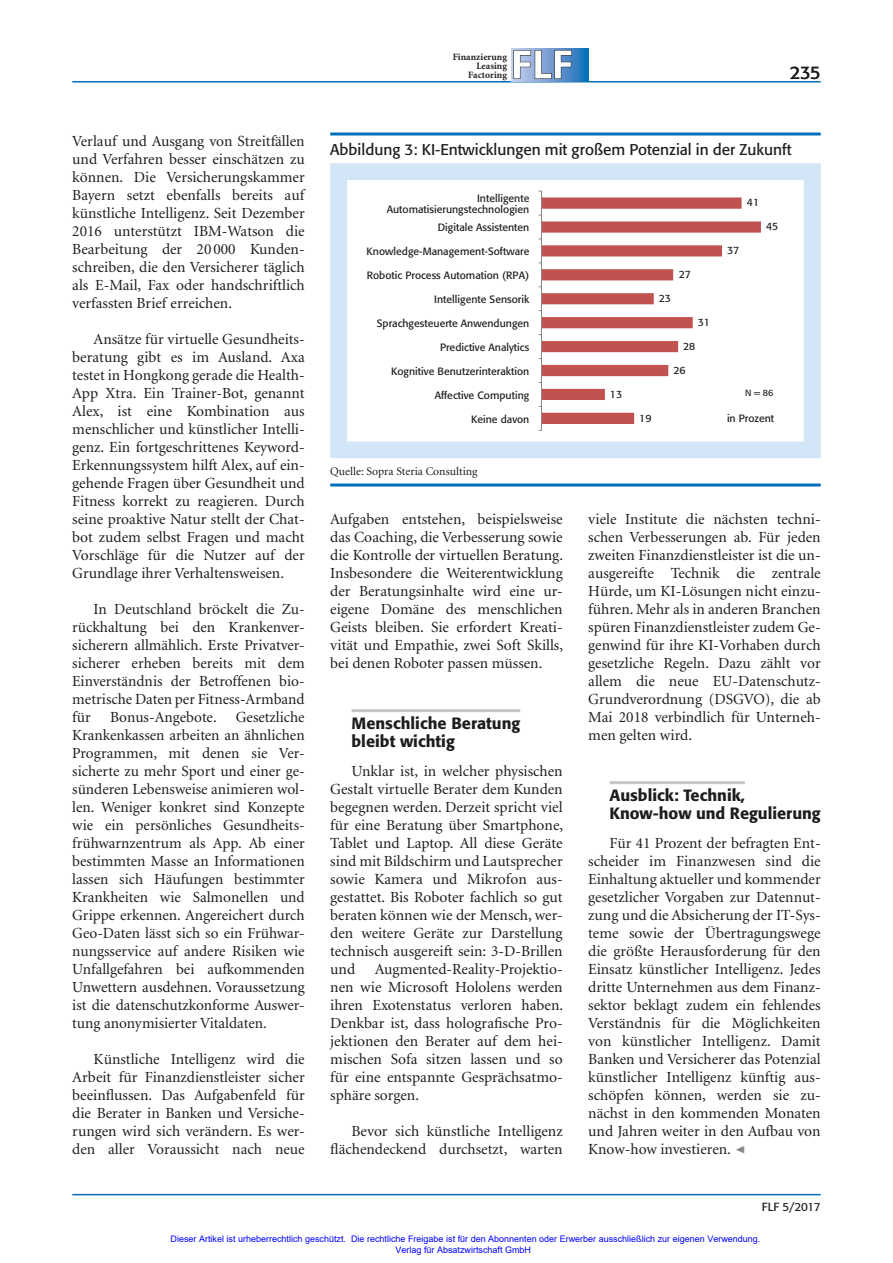
<style>
.page{position:relative;width:893px;height:1263px;background:#fff}
.page>*{position:absolute;margin:0;border:0;box-sizing:border-box;transform-origin:0 0}
.t1{font:18px "Formata";color:#1d1d1b}
.t2{font:500 16.2px/18px "Formata";color:#1d1d1b}
.t3{font:15.45px/18px "Minion";color:#1d1d1b;text-align:justify}
.t4{font:15.45px "Formata";color:#1d1d1b}
.t5{font:11.7px "Minion";color:#1d1d1b}
.t6{font:11.7px "Formata";letter-spacing:-.02em;color:#1d1d1b}
.t7{font:10.5px/10.9px "Formata";color:#1d1d1b;text-align:right}
.t8{font:700 9.6px/9px "Minion";letter-spacing:.005em;color:#1d1d1b;text-align:right}
.t9{font:9px/10.8px "Arial";color:#00f;text-align:center}
.t10{font:9px "Formata";color:#1d1d1b}
</style>
<div class="page">
<hr style="left:72px;top:1194px;width:749px;height:1px;background:#006fb7">
<hr style="left:72px;top:81px;width:749px;height:1px;background:#006fb7">
<hr style="left:352px;top:709px;width:168px;height:3px;background:#c7c7c6">
<hr style="left:609px;top:781px;width:136px;height:3px;background:#c7c7c6">
<hr style="left:330px;top:132px;width:491px;height:3px;background:#006fb7">
<hr style="left:330px;top:483px;width:491px;height:3px;background:#006fb7">
<svg style="left:542px;top:197px;width:219px;height:227px"></svg>
<hr style="left:541px;top:191px;width:1px;height:239px;background:#878787">
<div style="left:330px;top:163px;width:491px;height:295px;border:17px solid #d2e6f8"></div>
<svg style="left:511px;top:48px;width:77px;height:33px"></svg>
<svg style="left:513px;top:50px;width:59px;height:29px"></svg>
<p class="t3" style="left:72px;top:132px;width:234px">Verlauf und Ausgang von Streitfällen und Verfahren besser einschätzen zu können. Die Versicherungskammer Bayern setzt ebenfalls bereits auf künstliche Intelligenz. Seit Dezember 2016 unterstützt IBM-Watson die Bearbeitung der 20 000 Kunden&shy;schreiben, die den Versicherer täglich als E-Mail, Fax oder handschriftlich verfassten Brief erreichen.</p>
<p class="t3" style="left:72px;top:330px;width:234px;text-indent:21px">Ansätze für virtuelle Gesundheits&shy;beratung gibt es im Ausland. Axa testet in Hongkong gerade die Health-App Xtra. Ein Trainer-Bot, genannt Alex, ist eine Kombination aus menschlicher und künstlicher Intelli&shy;genz. Ein fortgeschrittenes Keyword-Erkennungssystem hilft Alex, auf ein&shy;gehende Fragen über Gesundheit und Fitness korrekt zu reagieren. Durch seine proaktive Natur stellt der Chat&shy;bot zudem selbst Fragen und macht Vorschläge für die Nutzer auf der Grundlage ihrer Verhaltensweisen.</p>
<p class="t3" style="left:72px;top:600px;width:234px;text-indent:21px">In Deutschland bröckelt die Zu&shy;rückhaltung bei den Krankenver&shy;sicherern allmählich. Erste Privatver&shy;sicherer erheben bereits mit dem Einverständnis der Betroffenen bio&shy;metrische Daten per Fitness-Armband für</p>
<p class="t3" style="left:72px;top:708px;width:234px;text-indent:38px">Bonus-Angebote. Gesetzliche Krankenkassen arbeiten an ähnlichen Programmen, mit denen sie Ver&shy;sicherte zu mehr Sport und einer ge&shy;sünderen Lebensweise animieren wol&shy;len. Weniger konkret sind Konzepte wie ein persönliches Gesundheits&shy;frühwarnzentrum als App. Ab einer bestimmten Masse an Informationen lassen sich Häufungen bestimmter Krankheiten wie Salmonellen und Grippe erkennen. Angereichert durch Geo-Daten lässt sich so ein Frühwar&shy;nungsservice auf andere Risiken wie Unfallgefahren bei aufkommenden Unwettern ausdehnen. Voraussetzung ist die datenschutzkonforme Auswer&shy;tung anonymisierter Vitaldaten.</p>
<p class="t3" style="left:72px;top:1050px;width:234px;text-indent:21px">Künstliche Intelligenz wird die Arbeit für Finanzdienstleister sicher beeinflussen. Das Aufgabenfeld für die Berater in Banken und Versiche&shy;rungen wird sich verändern. Es wer&shy;den aller Voraussicht nach neue</p>
<p class="t8" style="left:453px;top:53px;width:56px">Finanzierung<br>Leasing<br>Factoring</p>
<p class="t1" style="left:790px;top:61px;width:32px">235</p>
<p class="t4" style="left:330px;top:140px;width:463px">Abbildung 3: KI-Entwicklungen mit großem Potenzial in der Zukunft</p>
<p class="t7" style="left:387px;top:193px;width:144px">Intelligente<br>Automatisierungstechnologien</p>
<p class="t7" style="left:438px;top:222px;width:93px">Digitale Assistenten</p>
<p class="t7" style="left:366px;top:246px;width:164px">Knowledge-Management-Software</p>
<p class="t7" style="left:367px;top:270px;width:164px">Robotic Process Automation (RPA)</p>
<p class="t7" style="left:434px;top:294px;width:96px">Intelligente Sensorik</p>
<p class="t7" style="left:377px;top:318px;width:154px">Sprachgesteuerte Anwendungen</p>
<p class="t7" style="left:440px;top:342px;width:91px">Predictive Analytics</p>
<p class="t7" style="left:391px;top:366px;width:140px">Kognitive Benutzerinteraktion</p>
<p class="t7" style="left:435px;top:389px;width:96px">Affective Computing</p>
<p class="t7" style="left:471px;top:413px;width:60px">Keine davon</p>
<p class="t5" style="left:330px;top:465px;width:149px">Quelle: Sopra Steria Consulting</p>
<p class="t3" style="left:330px;top:510px;width:234px;text-align:left">Aufgaben entstehen, beispielsweise das Coaching, die Verbesserung sowie die Kontrolle der virtuellen Beratung.<br>Insbesondere die Weiterentwicklung der Beratungsinhalte wird eine ur&shy;eigene Domäne des menschlichen Geists bleiben. Sie erfordert Kreati&shy;vität und Empathie, zwei Soft Skills, bei denen Roboter passen müssen.</p>
<p class="t2" style="left:352px;top:714px;width:170px">Menschliche Beratung bleibt wichtig</p>
<p class="t3" style="left:330px;top:762px;width:234px;text-align:left;text-indent:21px">Unklar ist, in welcher physischen Gestalt virtuelle Berater dem Kunden begegnen werden. Derzeit spricht viel für eine Beratung über Smartphone, Tablet und Laptop. All diese Geräte sind mit Bildschirm und Lautsprecher sowie Kamera und Mikrofon aus&shy;gestattet. Bis Roboter fachlich so gut beraten können wie der Mensch, wer&shy;den weitere Geräte zur Darstellung technisch ausgereift sein: 3-D-Brillen und</p>
<p class="t3" style="left:330px;top:960px;width:234px;text-align:left;text-indent:45px">Augmented-Reality-Projektio&shy;nen wie Microsoft Hololens werden ihren Exotenstatus verloren haben.<br>Denkbar ist, dass holografische Pro&shy;jektionen den Berater auf dem hei&shy;mischen Sofa sitzen lassen und so für eine entspannte Gesprächsatmo&shy;sphäre sorgen.</p>
<p class="t3" style="left:330px;top:1122px;width:234px;text-align:right">Bevor sich künstliche Intelligenz flächendeckend durchsetzt, warten</p>
<p class="t7" style="left:610px;top:389px;width:14px">13</p>
<p class="t7" style="left:659px;top:293px;width:14px">23</p>
<p class="t7" style="left:679px;top:269px;width:14px">27</p>
<p class="t7" style="left:698px;top:317px;width:14px">31</p>
<p class="t7" style="left:683px;top:341px;width:14px">28</p>
<p class="t7" style="left:673px;top:365px;width:14px">26</p>
<p class="t7" style="left:639px;top:413px;width:14px">19</p>
<p class="t7" style="left:747px;top:197px;width:14px">41</p>
<p class="t7" style="left:727px;top:245px;width:14px">37</p>
<p class="t7" style="left:766px;top:221px;width:14px">45</p>
<p class="t10" style="left:745px;top:387px;width:30px">N = 86</p>
<p class="t7" style="left:727px;top:413px;width:49px">in Prozent</p>
<p class="t3" style="left:588px;top:510px;width:234px">viele Institute die nächsten techni&shy;schen Verbesserungen ab. Für jeden zweiten Finanzdienstleister ist die un&shy;ausgereifte Technik die zentrale Hürde, um KI-Lösungen nicht einzu&shy;führen. Mehr als in anderen Branchen spüren Finanzdienstleister zudem Ge&shy;genwind für ihre KI-Vorhaben durch gesetzliche Regeln. Dazu zählt vor allem die neue EU-Datenschutz-Grundverordnung (DSGVO), die ab Mai 2018 verbindlich für Unterneh&shy;men gelten wird.</p>
<p class="t2" style="left:609px;top:786px;width:213px">Ausblick: Technik,<br>Know-how und Regulierung</p>
<p class="t3" style="left:588px;top:834px;width:234px;text-indent:21px">Für 41 Prozent der befragten Ent&shy;scheider im Finanzwesen sind die Einhaltung aktueller und kommender gesetzlicher Vorgaben zur Datennut&shy;zung und die Absicherung der IT-Sys&shy;teme sowie der Übertragungswege die größte Herausforderung für den Einsatz künstlicher Intelligenz. Jedes dritte Unternehmen aus dem Finanz&shy;sektor beklagt zudem ein fehlendes Verständnis für die Möglichkeiten von künstlicher Intelligenz. Damit Banken und Versicherer das Potenzial künstlicher Intelligenz künftig aus&shy;schöpfen können, werden sie zu&shy;nächst in den kommenden Monaten und Jahren weiter in den Aufbau von Know-how investieren.</p>
<p class="t6" style="left:762px;top:1200px;width:60px">FLF 5/2017</p>
<p class="t9" style="left:171px;top:1233px;width:591px">Dieser Artikel ist urheberrechtlich geschützt. Die rechtliche Freigabe ist für den Abonnenten oder Erwerber ausschließlich zur eigenen Verwendung.<br>Verlag für Absatzwirtschaft GmbH</p>
</div>
